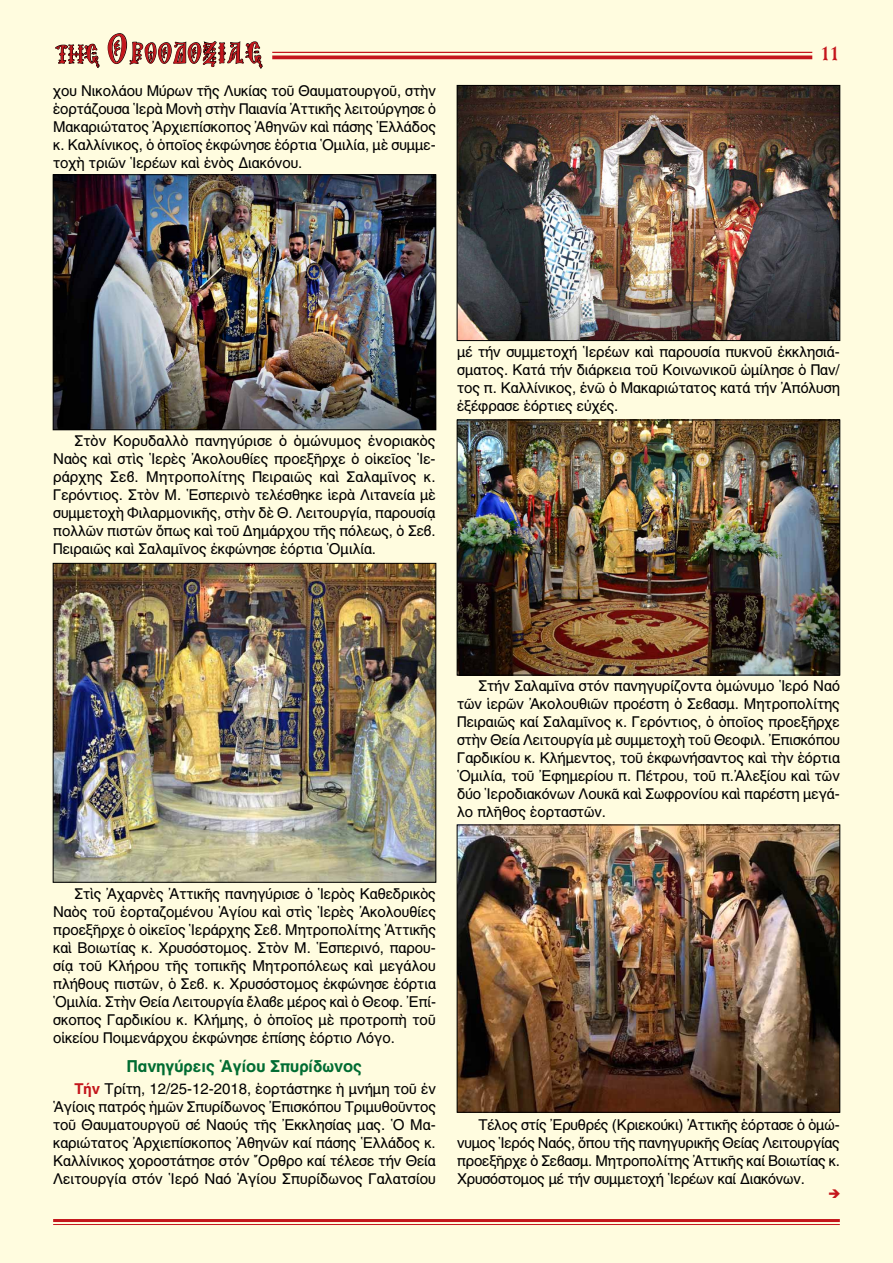
<style>
.page{position:relative;width:893px;height:1263px;background:#fffcdf}
.page>*{position:absolute;margin:0;border:0;box-sizing:border-box;transform-origin:0 0}
.t1{font:27px "Mg Agia Sofia UC Normal";letter-spacing:.05em;color:#c4161c}
.t2{font:19.5px "BYZIMAK";color:#c4161c}
.t3{font:16.5px "CTOS Helvetica Bold Test 1";color:#006c32}
.t4{font:15px/18px "CTOS Helvetica Regular Test 1";color:#000;text-align:justify}
.s1{font-size:24px}
.s2{font-size:39px}
.s3{font-family:"CTOS Helvetica Bold Test 1";color:#c4161c}
</style>
<div class="page">
<hr style="left:272px;top:52px;width:540px;height:1px;background:#c4161c">
<hr style="left:272px;top:56px;width:540px;height:3px;background:#c4161c">
<hr style="left:53px;top:1219px;width:787px;height:3px;background:#c4161c">
<hr style="left:53px;top:1224px;width:787px;height:1px;background:#c4161c">
<svg style="left:55px;top:41px;width:45px;height:27px"></svg>
<svg style="left:107px;top:33px;width:156px;height:117px;background:#eae7cd"></svg>
<img style="left:55px;top:565px;width:379px;height:316px">
<div style="left:53px;top:563px;width:383px;height:320px;border:1px solid #000"></div>
<img style="left:459px;top:422px;width:379px;height:251px">
<div style="left:457px;top:420px;width:383px;height:255px;border:1px solid #000"></div>
<img style="left:55px;top:176px;width:379px;height:252px">
<div style="left:53px;top:174px;width:383px;height:256px;border:1px solid #000"></div>
<img style="left:459px;top:87px;width:379px;height:252px">
<div style="left:457px;top:85px;width:383px;height:256px;border:1px solid #000"></div>
<img style="left:459px;top:826px;width:379px;height:285px">
<div style="left:457px;top:824px;width:383px;height:289px;border:1px solid #000"></div>
<svg style="left:829px;top:1189px;width:11px;height:9px"></svg>
<h1 class="t1" style="left:56px;top:41px;width:209px"><span class="s1">ΤΗΣ</span> <span class="s2">Ο</span>ΡΘΟΔΟΞΙΑΣ</h1>
<p class="t4" style="left:53px;top:82px;width:384px">χου Νικολάου Μύρων τῆς Λυκίας τοῦ Θαυματουργοῦ, στὴν ἑορτάζουσα Ἱερὰ Μονὴ στὴν Παιανία Ἀττικῆς λειτούργησε ὁ Μακαριώτατος Ἀρχιεπίσκοπος Ἀθηνῶν καὶ πάσης Ἑλλάδος κ. Καλλίνικος, ὁ ὁποῖος ἐκφώνησε ἑόρτια Ὁμιλία, μὲ συμμε&shy;τοχὴ τριῶν Ἱερέων καὶ ἑνὸς Διακόνου.</p>
<h2 class="t2" style="left:820px;top:42px;width:21px">11</h2>
<p class="t4" style="left:53px;top:432px;width:384px;text-indent:21px">Στὸν Κορυδαλλὸ πανηγύρισε ὁ ὁμώνυμος ἐνοριακὸς Ναὸς καὶ στὶς Ἱερὲς Ἀκολουθίες προεξῆρχε ὁ οἰκεῖος Ἱε&shy;ράρχης Σεβ. Μητροπολίτης Πειραιῶς καὶ Σαλαμῖνος κ.<br>Γερόντιος. Στὸν Μ. Ἑσπερινὸ τελέσθηκε ἱερὰ Λιτανεία μὲ συμμετοχὴ Φιλαρμονικῆς, στὴν δὲ Θ. Λειτουργία, παρουσίᾳ πολλῶν πιστῶν ὅπως καὶ τοῦ Δημάρχου τῆς πόλεως, ὁ Σεβ.<br>Πειραιῶς καὶ Σαλαμῖνος ἐκφώνησε ἑόρτια Ὁμιλία.</p>
<p class="t4" style="left:457px;top:343px;width:384px">μέ τήν συμμετοχή Ἱερέων καὶ παρουσία πυκνοῦ ἐκκλησιά&shy;σματος. Κατά τήν διάρκεια τοῦ Κοινωνικοῦ ὡμίλησε ὁ Παν/ τος π. Καλλίνικος, ἐνῶ ὁ Μακαριώτατος κατά τήν Ἀπόλυση ἐξέφρασε ἑόρτιες εὐχές.</p>
<p class="t4" style="left:457px;top:677px;width:384px;text-indent:21px">Στήν Σαλαμῖνα στόν πανηγυρίζοντα ὁμώνυμο Ἱερό Ναό τῶν ἱερῶν Ἀκολουθιῶν προέστη ὁ Σεβασμ. Μητροπολίτης Πειραιῶς καί Σαλαμῖνος κ. Γερόντιος, ὁ ὁποῖος προεξῆρχε στὴν Θεία Λειτουργία μὲ συμμετοχὴ τοῦ Θεοφιλ. Ἐπισκόπου Γαρδικίου κ. Κλήμεντος, τοῦ ἐκφωνήσαντος καὶ τὴν ἑόρτια Ὁμιλία, τοῦ Ἐφημερίου π. Πέτρου, τοῦ π.Ἀλεξίου καὶ τῶν δύο Ἱεροδιακόνων Λουκᾶ καὶ Σωφρονίου καὶ παρέστη μεγά&shy;λο πλῆθος ἑορταστῶν.</p>
<p class="t4" style="left:53px;top:885px;width:384px;text-indent:21px">Στὶς Ἀχαρνὲς Ἀττικῆς πανηγύρισε ὁ Ἱερὸς Καθεδρικὸς Ναὸς τοῦ ἑορταζομένου Ἁγίου καὶ στὶς Ἱερὲς Ἀκολουθίες προεξῆρχε ὁ οἰκεῖος Ἱεράρχης Σεβ. Μητροπολίτης Ἀττικῆς καὶ Βοιωτίας κ. Χρυσόστομος. Στὸν Μ. Ἑσπερινό, παρου&shy;σίᾳ τοῦ Κλήρου τῆς τοπικῆς Μητροπόλεως καὶ μεγάλου πλήθους πιστῶν, ὁ Σεβ. κ. Χρυσόστομος ἐκφώνησε ἑόρτια Ὁμιλία. Στὴν Θεία Λειτουργία ἔλαβε μέρος καὶ ὁ Θεοφ. Ἐπί&shy;σκοπος Γαρδικίου κ. Κλήμης, ὁ ὁποῖος μὲ προτροπὴ τοῦ οἰκείου Ποιμενάρχου ἐκφώνησε ἐπίσης ἑόρτιο Λόγο.</p>
<p class="t3" style="left:127px;top:1056px;width:237px">Πανηγύρεις Ἁγίου Σπυρίδωνος</p>
<p class="t4" style="left:53px;top:1079px;width:384px;text-indent:21px"><span class="s3">Τήν</span> Τρίτη, 12/25-12-2018, ἑορτάστηκε ἡ μνήμη τοῦ ἐν Ἁγίοις πατρός ἡμῶν Σπυρίδωνος Ἐπισκόπου Τριμυθοῦντος τοῦ Θαυματουργοῦ σέ Ναούς τῆς Ἐκκλησίας μας. Ὁ Μα&shy;καριώτατος Ἀρχιεπίσκοπος Ἀθηνῶν καί πάσης Ἑλλάδος κ.<br>Καλλίνικος χοροστάτησε στόν Ὄρθρο καί τέλεσε τήν Θεία Λειτουργία στόν Ἱερό Ναό Ἁγίου Σπυρίδωνος Γαλατσίου</p>
<p class="t4" style="left:457px;top:1115px;width:384px;text-indent:21px">Τέλος στίς Ἐρυθρές (Κριεκούκι) Ἀττικῆς ἑόρτασε ὁ ὁμώ&shy;νυμος Ἱερός Ναός, ὅπου τῆς πανηγυρικῆς Θείας Λειτουργίας προεξῆρχε ὁ Σεβασμ. Μητροπολίτης Ἀττικῆς καί Βοιωτίας κ.<br>Χρυσόστομος μέ τήν συμμετοχή Ἱερέων καί Διακόνων.</p>
</div>
